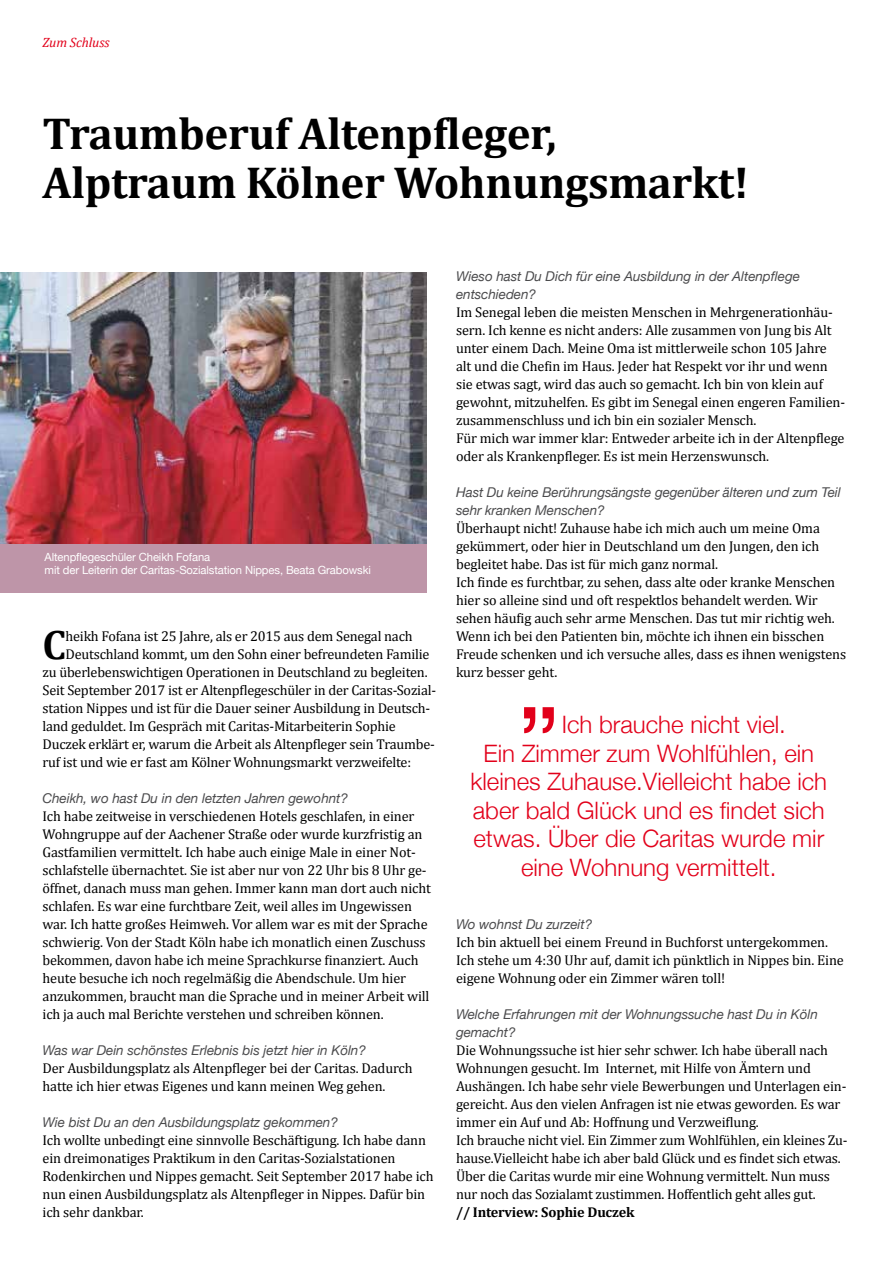
<style>
.page{position:relative;width:893px;height:1263px;background:#fff}
.page>*{position:absolute;margin:0;border:0;box-sizing:border-box;transform-origin:0 0}
.t1{font:700 45px/49.5px "Cambria";letter-spacing:-.01em;color:#000}
.t2{font:700 41.25px "Cambria";color:#000}
.t3{font:300 24px "Helvetica Neue";color:#e2001a}
.t4{font:14.25px/18px "Cambria";letter-spacing:-.01em;color:#000}
.t5{font:700 14.25px "Cambria";letter-spacing:-.015em;color:#000}
.t6{font:italic 13.5px/18px "Helvetica Neue";letter-spacing:-.005em;color:#4b4b4d}
.t7{font:italic 13.5px "Cambria";letter-spacing:-.01em;color:#e2001a}
.t8{font:11.25px/13.5px "Helvetica Neue";letter-spacing:-.01em;color:#fff}
</style>
<div class="page">
<img style="left:0;top:272px;width:426px;height:272px">
<div style="left:0;top:544px;width:426px;height:49px;background:#be95a8"></div>
<svg style="left:524px;top:707px;width:30px;height:26px"></svg>
<p class="t7" style="left:43px;top:33px;width:69px">Zum Schluss</p>
<h1 class="t1" style="left:43px;top:107px;width:708px">Traumberuf Altenpfleger,<br>Alptraum Kölner Wohnungsmarkt!</h1>
<p class="t8" style="left:45px;top:551px;width:328px">Altenpflegeschüler Cheikh Fofana<br>mit der Leiterin der Caritas-Sozialstation Nippes, Beata Grabowski</p>
<h2 class="t2" style="left:43px;top:616px;width:25px">C</h2>
<p class="t4" style="left:66px;top:627px;width:349px">heikh Fofana ist 25 Jahre, als er 2015 aus dem Senegal nach</p>
<p class="t4" style="left:66px;top:645px;width:365px">Deutschland kommt, um den Sohn einer befreundeten Familie</p>
<p class="t4" style="left:43px;top:663px;width:387px">zu überlebenswichtigen Operationen in Deutschland zu begleiten.</p>
<p class="t4" style="left:43px;top:681px;width:395px">Seit September 2017 ist er Altenpflegeschüler in der Caritas-Sozial-</p>
<p class="t4" style="left:43px;top:699px;width:389px">station Nippes und ist für die Dauer seiner Ausbildung in Deutsch-</p>
<p class="t4" style="left:43px;top:717px;width:355px">land geduldet. Im Gespräch mit Caritas-Mitarbeiterin Sophie</p>
<p class="t4" style="left:43px;top:735px;width:394px">Duczek erklärt er, warum die Arbeit als Altenpfleger sein Traumbe-</p>
<p class="t4" style="left:43px;top:753px;width:370px">ruf ist und wie er fast am Kölner Wohnungsmarkt verzweifelte:</p>
<p class="t6" style="left:43px;top:790px;width:307px">Cheikh, wo hast Du in den letzten Jahren gewohnt?</p>
<p class="t4" style="left:43px;top:807px;width:390px">Ich habe zeitweise in verschiedenen Hotels geschlafen, in einer Wohngruppe auf der Aachener Straße oder wurde kurzfristig an Gastfamilien vermittelt. Ich habe auch einige Male in einer Not&shy;schlafstelle übernachtet. Sie ist aber nur von 22 Uhr bis 8 Uhr ge&shy;öffnet, danach muss man gehen. Immer kann man dort auch nicht schlafen. Es war eine furchtbare Zeit, weil alles im Ungewissen war. Ich hatte großes Heimweh. Vor allem war es mit der Sprache schwierig. Von der Stadt Köln habe ich monatlich einen Zuschuss bekommen, davon habe ich meine Sprachkurse finanziert. Auch heute besuche ich noch regelmäßig die Abendschule. Um hier anzukommen, braucht man die Sprache und in meiner Arbeit will ich ja auch mal Berichte verstehen und schreiben können.</p>
<p class="t6" style="left:43px;top:1042px;width:325px">Was war Dein schönstes Erlebnis bis jetzt hier in Köln?</p>
<p class="t4" style="left:43px;top:1059px;width:372px">Der Ausbildungsplatz als Altenpfleger bei der Caritas. Dadurch hatte ich hier etwas Eigenes und kann meinen Weg gehen.</p>
<p class="t6" style="left:43px;top:1114px;width:297px">Wie bist Du an den Ausbildungsplatz gekommen?</p>
<p class="t4" style="left:43px;top:1131px;width:393px">Ich wollte unbedingt eine sinnvolle Beschäftigung. Ich habe dann ein dreimonatiges Praktikum in den Caritas-Sozialstationen Rodenkirchen und Nippes gemacht. Seit September 2017 habe ich nun einen Ausbildungsplatz als Altenpfleger in Nippes. Dafür bin ich sehr dankbar.</p>
<p class="t6" style="left:456px;top:268px;width:345px">Wieso hast Du Dich für eine Ausbildung in der Altenpflege entschieden?</p>
<p class="t4" style="left:456px;top:303px;width:390px">Im Senegal leben die meisten Menschen in Mehrgenerationhäu&shy;sern. Ich kenne es nicht anders: Alle zusammen von Jung bis Alt unter einem Dach. Meine Oma ist mittlerweile schon 105 Jahre alt und die Chefin im Haus. Jeder hat Respekt vor ihr und wenn sie etwas sagt, wird das auch so gemacht. Ich bin von klein auf gewohnt, mitzuhelfen. Es gibt im Senegal einen engeren Familien&shy;zusammenschluss und ich bin ein sozialer Mensch.<br>Für mich war immer klar: Entweder arbeite ich in der Altenpflege oder als Krankenpfleger. Es ist mein Herzenswunsch.</p>
<p class="t6" style="left:456px;top:484px;width:386px">Hast Du keine Berührungsängste gegenüber älteren und zum Teil sehr kranken Menschen?</p>
<p class="t4" style="left:456px;top:519px;width:392px">Überhaupt nicht! Zuhause habe ich mich auch um meine Oma gekümmert, oder hier in Deutschland um den Jungen, den ich begleitet habe. Das ist für mich ganz normal.<br>Ich finde es furchtbar, zu sehen, dass alte oder kranke Menschen hier so alleine sind und oft respektlos behandelt werden. Wir sehen häufig auch sehr arme Menschen. Das tut mir richtig weh.<br>Wenn ich bei den Patienten bin, möchte ich ihnen ein bisschen Freude schenken und ich versuche alles, dass es ihnen wenigstens kurz besser geht.</p>
<h3 class="t3" style="left:562px;top:705px;width:226px">Ich brauche nicht viel.</h3>
<h3 class="t3" style="left:483px;top:734px;width:332px">Ein Zimmer zum Wohlfühlen, ein</h3>
<h3 class="t3" style="left:470px;top:762px;width:358px">kleines Zuhause.Vielleicht habe ich</h3>
<h3 class="t3" style="left:473px;top:791px;width:354px">aber bald Glück und es findet sich</h3>
<h3 class="t3" style="left:473px;top:819px;width:352px">etwas. Über die Caritas wurde mir</h3>
<h3 class="t3" style="left:521px;top:848px;width:257px">eine Wohnung vermittelt.</h3>
<p class="t6" style="left:456px;top:916px;width:138px">Wo wohnst Du zurzeit?</p>
<p class="t4" style="left:456px;top:933px;width:389px">Ich bin aktuell bei einem Freund in Buchforst untergekommen.<br>Ich stehe um 4:30 Uhr auf, damit ich pünktlich in Nippes bin. Eine eigene Wohnung oder ein Zimmer wären toll!</p>
<p class="t6" style="left:456px;top:1006px;width:363px">Welche Erfahrungen mit der Wohnungssuche hast Du in Köln gemacht?</p>
<p class="t4" style="left:456px;top:1041px;width:393px">Die Wohnungssuche ist hier sehr schwer. Ich habe überall nach Wohnungen gesucht. Im Internet, mit Hilfe von Ämtern und Aushängen. Ich habe sehr viele Bewerbungen und Unterlagen ein&shy;gereicht. Aus den vielen Anfragen ist nie etwas geworden. Es war immer ein Auf und Ab: Hoffnung und Verzweiflung.<br>Ich brauche nicht viel. Ein Zimmer zum Wohlfühlen, ein kleines Zu&shy;hause.Vielleicht habe ich aber bald Glück und es findet sich etwas.<br>Über die Caritas wurde mir eine Wohnung vermittelt. Nun muss nur noch das Sozialamt zustimmen. Hoffentlich geht alles gut.</p>
<p class="t5" style="left:456px;top:1202px;width:180px">// Interview: Sophie Duczek</p>
</div>
